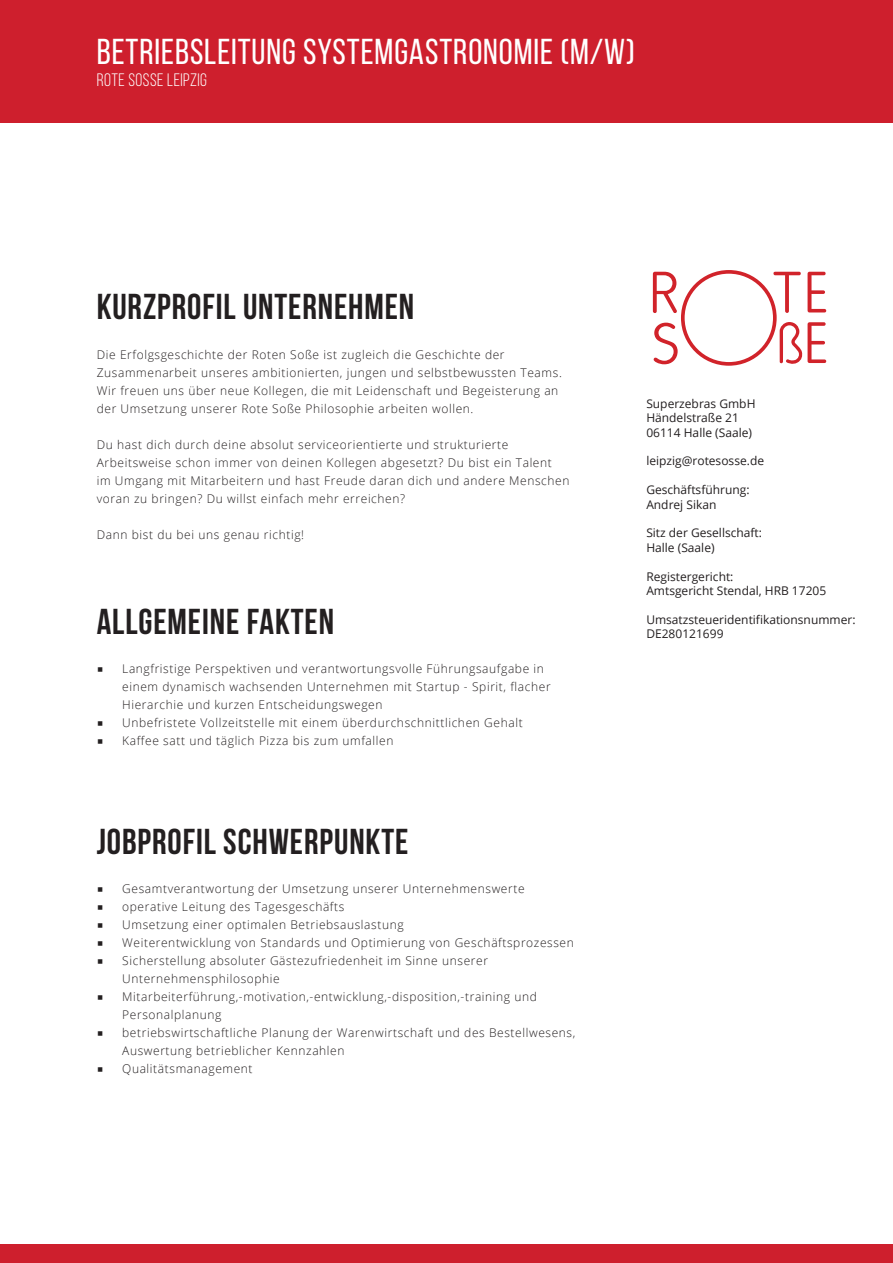
<style>
.page{position:relative;width:893px;height:1263px;background:#fff}
.page>*{position:absolute;margin:0;border:0;box-sizing:border-box;transform-origin:0 0}
.t1{font:700 36px "Bebas Neue";letter-spacing:.025em;color:#231f20}
.t2{font:36px "Bebas Neue";letter-spacing:.025em;color:#fff}
.t3{font:18px "Bebas Neue";letter-spacing:.025em;color:#fff}
.t4{font:300 12px/18px "Open Sans";letter-spacing:.05em;color:#231f20}
.t5{font:12px/14.4px "Open Sans";color:#231f20}
</style>
<div class="page">
<div style="left:0;top:0;width:893px;height:123px;background:#ce1f2d"></div>
<div style="left:0;top:1244px;width:893px;height:19px;background:#ce1f2d"></div>
<svg style="left:653px;top:270px;width:173px;height:96px"></svg>
<h1 class="t2" style="left:97px;top:32px;width:540px">BETRIEBSLEITUNG SYSTEMGASTRONOMIE (M/W)</h1>
<h2 class="t3" style="left:97px;top:70px;width:112px">ROTE SOSSE Leipzig</h2>
<h1 class="t1" style="left:97px;top:287px;width:319px">KURZPROFIL UNTERNEHMEN</h1>
<p class="t4" style="left:97px;top:345px;width:467px">Die Erfolgsgeschichte der Roten Soße ist zugleich die Geschichte der Zusammenarbeit unseres ambitionierten, jungen und selbstbewussten Teams.<br>Wir freuen uns über neue Kollegen, die mit Leidenschaft und Begeisterung an der Umsetzung unserer Rote Soße Philosophie arbeiten wollen.</p>
<p class="t4" style="left:97px;top:435px;width:474px">Du hast dich durch deine absolut serviceorientierte und strukturierte Arbeitsweise schon immer von deinen Kollegen abgesetzt? Du bist ein Talent<br>im Umgang mit Mitarbeitern und hast Freude daran dich und andere Menschen voran zu bringen? Du willst einfach mehr erreichen?</p>
<p class="t4" style="left:97px;top:525px;width:209px">Dann bist du bei uns genau richtig!</p>
<h1 class="t1" style="left:97px;top:602px;width:239px">ALLGEMEINE FAKTEN</h1>
<p class="t4" style="left:122px;top:660px;width:430px">Langfristige Perspektiven und verantwortungsvolle Führungsaufgabe in einem dynamisch wachsenden Unternehmen mit Startup - Spirit, flacher Hierarchie und kurzen Entscheidungswegen<br>Unbefristete Vollzeitstelle mit einem überdurchschnittlichen Gehalt Kaffee satt und täglich Pizza bis zum umfallen</p>
<h1 class="t1" style="left:97px;top:822px;width:313px">JOBPROFIL SCHWERPUNKTE</h1>
<p class="t4" style="left:122px;top:880px;width:455px">Gesamtverantwortung der Umsetzung unserer Unternehmenswerte operative Leitung des Tagesgeschäfts<br>Umsetzung einer optimalen Betriebsauslastung<br>Weiterentwicklung von Standards und Optimierung von Geschäftsprozessen Sicherstellung absoluter Gästezufriedenheit im Sinne unserer Unternehmensphilosophie Mitarbeiterführung,-motivation,-entwicklung,-disposition,-training und Personalplanung<br>betriebswirtschaftliche Planung der Warenwirtschaft und des Bestellwesens, Auswertung betrieblicher Kennzahlen<br>Qualitätsmanagement</p>
<p class="t5" style="left:646px;top:396px;width:111px">Superzebras GmbH<br>Händelstraße 21<br>06114 Halle (Saale)</p>
<p class="t5" style="left:646px;top:454px;width:119px">leipzig@rotesosse.de</p>
<p class="t5" style="left:646px;top:482px;width:105px">Geschäftsführung:<br>Andrej Sikan</p>
<p class="t5" style="left:646px;top:526px;width:117px">Sitz der Gesellschaft:<br>Halle (Saale)</p>
<p class="t5" style="left:646px;top:569px;width:181px">Registergericht:<br>Amtsgericht Stendal, HRB 17205</p>
<p class="t5" style="left:646px;top:612px;width:211px">Umsatzsteueridentifikationsnummer:<br>DE280121699</p>
</div>
